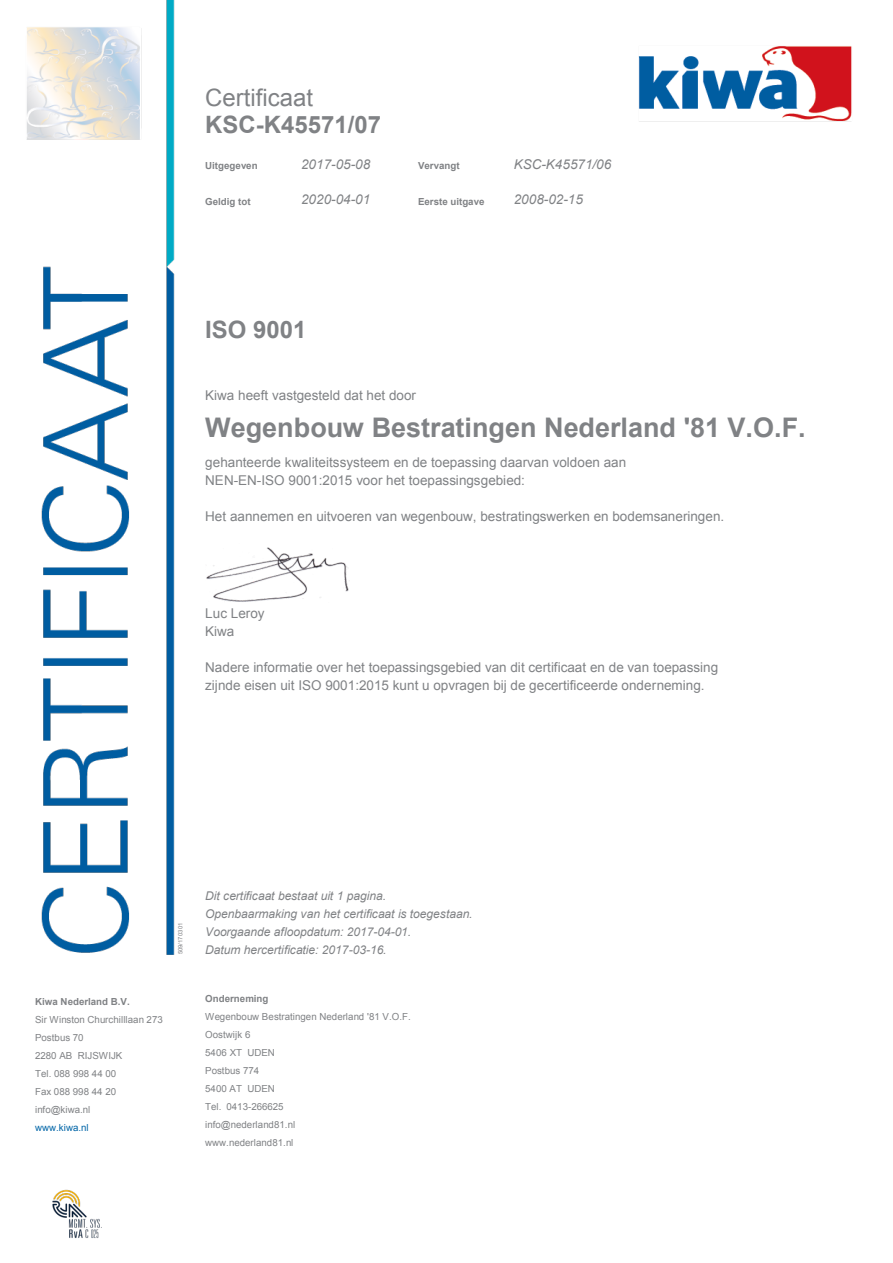
<style>
.page{position:relative;width:893px;height:1263px;background:#fff}
.page>*{position:absolute;margin:0;border:0;box-sizing:border-box;transform-origin:0 0}
.t1{font:700 27px "Arial";color:#808285}
.t2{font:700 24px/27px "Arial";color:#808285}
.t3{font:13.5px/18px "Arial";letter-spacing:.005em;color:#808285}
.t4{font:italic 13.5px "Arial";letter-spacing:.005em;color:#808285}
.t5{font:italic 12px/18px "Arial";letter-spacing:-.005em;color:#808285}
.t6{font:9.75px/18px "Arial";color:#808285}
.t7{font:700 9.75px "Arial";color:#808285}
.t8{font:6px "Arial";letter-spacing:.02em;color:#808285}
.s1{font-weight:400}
.s2{font-weight:700}
.s3{color:#0065a7}
</style>
<div class="page">
<img style="left:26px;top:0;width:826px;height:955px">
<img style="left:205px;top:542px;width:145px;height:60px">
<img style="left:52px;top:1189px;width:50px;height:49px">
<p class="t2" style="left:205px;top:85px;width:177px"><span class="s1">Certificaat<br></span>KSC-K45571/07</p>
<p class="t7" style="left:205px;top:159px;width:54px">Uitgegeven</p>
<p class="t4" style="left:301px;top:155px;width:71px">2017-05-08</p>
<p class="t7" style="left:418px;top:159px;width:43px">Vervangt</p>
<p class="t4" style="left:514px;top:155px;width:99px">KSC-K45571/06</p>
<p class="t7" style="left:205px;top:195px;width:47px">Geldig tot</p>
<p class="t4" style="left:301px;top:191px;width:71px">2020-04-01</p>
<p class="t7" style="left:418px;top:195px;width:68px">Eerste uitgave</p>
<p class="t4" style="left:514px;top:191px;width:71px">2008-02-15</p>
<p class="t2" style="left:205px;top:317px;width:103px">ISO 9001</p>
<p class="t3" style="left:205px;top:387px;width:212px">Kiwa heeft vastgesteld dat het door</p>
<p class="t1" style="left:205px;top:410px;width:602px">Wegenbouw Bestratingen Nederland '81 V.O.F.</p>
<p class="t3" style="left:205px;top:454px;width:422px">gehanteerde kwaliteitssysteem en de toepassing daarvan voldoen aan<br>NEN-EN-ISO 9001:2015 voor het toepassingsgebied:</p>
<p class="t3" style="left:205px;top:508px;width:520px">Het aannemen en uitvoeren van wegenbouw, bestratingswerken en bodemsaneringen.</p>
<p class="t3" style="left:205px;top:604px;width:61px">Luc Leroy<br>Kiwa</p>
<p class="t3" style="left:205px;top:658px;width:514px">Nadere informatie over het toepassingsgebied van dit certificaat en de van toepassing zijnde eisen uit ISO 9001:2015 kunt u opvragen bij de gecertificeerde onderneming.</p>
<p class="t8" style="left:177px;top:954px;width:33px;rotate:-90deg">509/170301</p>
<p class="t6" style="left:35px;top:992px;width:129px"><span class="s2">Kiwa Nederland B.V.<br></span>Sir Winston Churchilllaan 273<br>Postbus 70<br>2280 AB RIJSWIJK<br>Tel. 088 998 44 00<br>Fax 088 998 44 20 info@kiwa.nl<br><span class="s3">www.kiwa.nl</span></p>
<p class="t5" style="left:205px;top:887px;width:269px">Dit certificaat bestaat uit 1 pagina.<br>Openbaarmaking van het certificaat is toegestaan.<br>Voorgaande afloopdatum: 2017-04-01.<br>Datum hercertificatie: 2017-03-16.</p>
<p class="t6" style="left:205px;top:990px;width:207px"><span class="s2">Onderneming<br></span>Wegenbouw Bestratingen Nederland '81 V.O.F.<br>Oostwijk 6<br>5406 XT UDEN<br>Postbus 774<br>5400 AT UDEN<br>Tel. 0413-266625<br>info@nederland81.nl<br>www.nederland81.nl</p>
</div>
